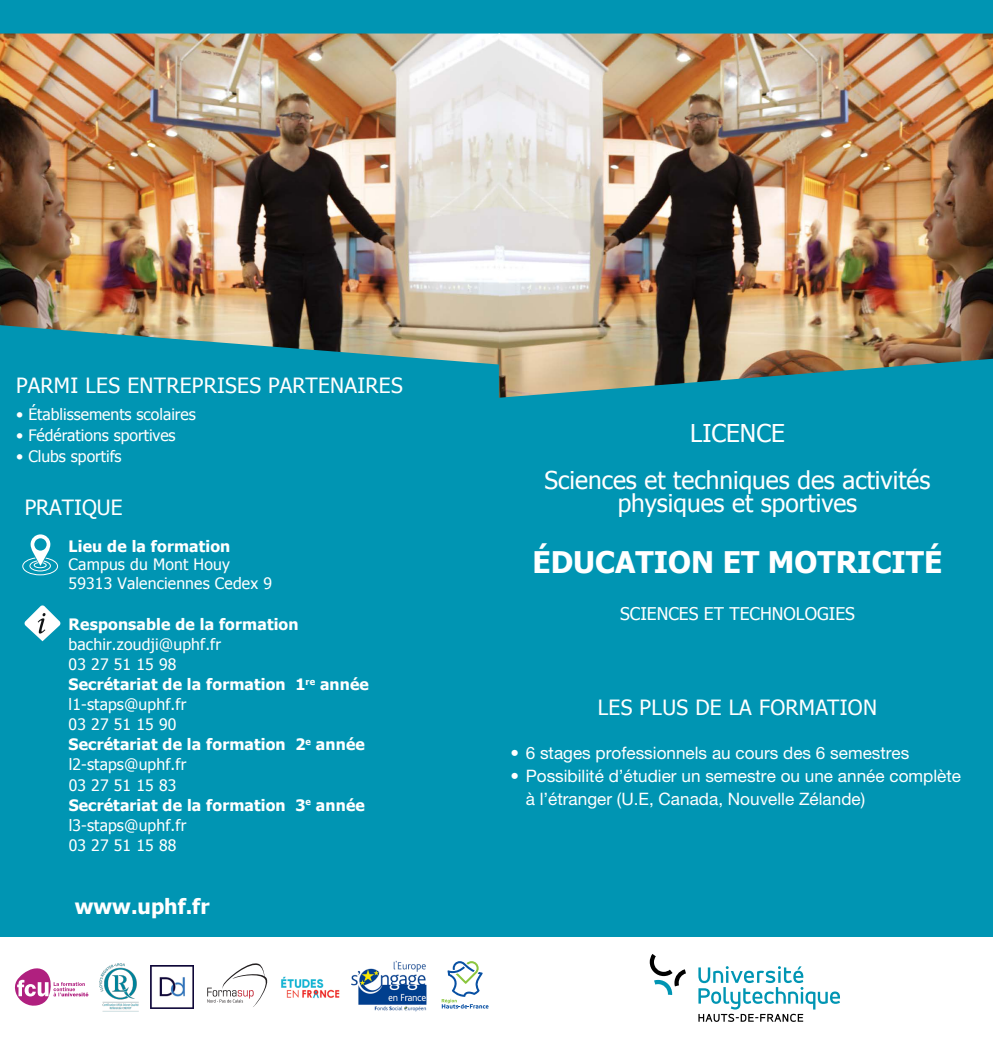
<style>
.page{position:relative;width:993px;height:1042px;background:#fff}
.page>*{position:absolute;margin:0;border:0;box-sizing:border-box;transform-origin:0 0}
.t1{font:700 29.75px "Tahoma";color:#fff}
.t2{font:24.5px/47.2px "Tahoma";color:#fff;text-align:center}
.t3{font:21px "Tahoma";letter-spacing:.015em;color:#fff}
.t4{font:700 21px "Tahoma";color:#fff}
.t5{font:17.5px "Tahoma";color:#fff}
.t6{font:17.15px/22.8px "Helvetica Neue LT Std";color:#fff}
.t7{font:15.75px/20.1px "Tahoma";letter-spacing:.01em;color:#fff}
.t8{font:700 15.75px "Tahoma";letter-spacing:.01em;color:#fff}
.s1{font-weight:700}
</style>
<div class="page">
<div style="left:0;top:0;width:992px;height:936px;background:#0095b3"></div>
<img style="left:0;top:34px;width:498px;height:331px">
<svg style="left:22px;top:534px;width:36px;height:42px"></svg>
<svg style="left:24px;top:605px;width:37px;height:36px"></svg>
<img style="left:99px;top:963px;width:40px;height:49px">
<svg style="left:441px;top:961px;width:47px;height:47px"></svg>
<svg style="left:15px;top:968px;width:73px;height:37px"></svg>
<img style="left:150px;top:965px;width:43px;height:43px">
<img style="left:351px;top:960px;width:76px;height:52px">
<svg style="left:207px;top:963px;width:61px;height:44px"></svg>
<img style="left:281px;top:976px;width:59px;height:23px">
<img style="left:498px;top:34px;width:494px;height:364px">
<svg style="left:649px;top:954px;width:190px;height:68px"></svg>
<h3 class="t3" style="left:16px;top:371px;width:388px">PARMI LES ENTREPRISES PARTENAIRES</h3>
<p class="t7" style="left:16px;top:403px;width:181px">• Établissements scolaires</p>
<p class="t7" style="left:16px;top:424px;width:161px">• Fédérations sportives</p>
<p class="t7" style="left:16px;top:445px;width:107px">• Clubs sportifs</p>
<h3 class="t3" style="left:25px;top:493px;width:99px">PRATIQUE</h3>
<p class="t8" style="left:69px;top:535px;width:163px">Lieu de la formation</p>
<p class="t7" style="left:69px;top:554px;width:205px;line-height:18.9px">Campus du Mont Houy<br>59313 Valenciennes Cedex 9</p>
<p class="t8" style="left:69px;top:613px;width:231px">Responsable de la formation</p>
<p class="t7" style="left:69px;top:633px;width:302px">bachir.zoudji@uphf.fr<br>03 27 51 15 98<br><span class="s1">Secrétariat de la formation 1</span><sup>re</sup> <span class="s1">année </span>l1-staps@uphf.fr<br>03 27 51 15 90<br><span class="s1">Secrétariat de la formation 2</span><sup>e</sup> <span class="s1">année </span>l2-staps@uphf.fr<br>03 27 51 15 83<br><span class="s1">Secrétariat de la formation 3</span><sup>e</sup> <span class="s1">année </span>l3-staps@uphf.fr<br>03 27 51 15 88</p>
<h3 class="t4" style="left:75px;top:891px;width:136px">www.uphf.fr</h3>
<h2 class="t2" style="left:544px;top:408px;width:387px">LICENCE<br>Sciences et techniques des activités</h2>
<h2 class="t2" style="left:617px;top:479px;width:241px">physiques et sportives</h2>
<h1 class="t1" style="left:532px;top:541px;width:411px">ÉDUCATION ET MOTRICITÉ</h1>
<p class="t5" style="left:620px;top:602px;width:236px">SCIENCES ET TECHNOLOGIES</p>
<h3 class="t3" style="left:597px;top:693px;width:280px">LES PLUS DE LA FORMATION</h3>
<p class="t6" style="left:510px;top:742px;width:400px">• 6 stages professionnels au cours des 6 semestres</p>
<p class="t6" style="left:525px;top:764px;width:436px;text-indent:-15px">• Possibilité d’étudier un semestre ou une année complète à l’étranger (U.E, Canada, Nouvelle Zélande)</p>
</div>
